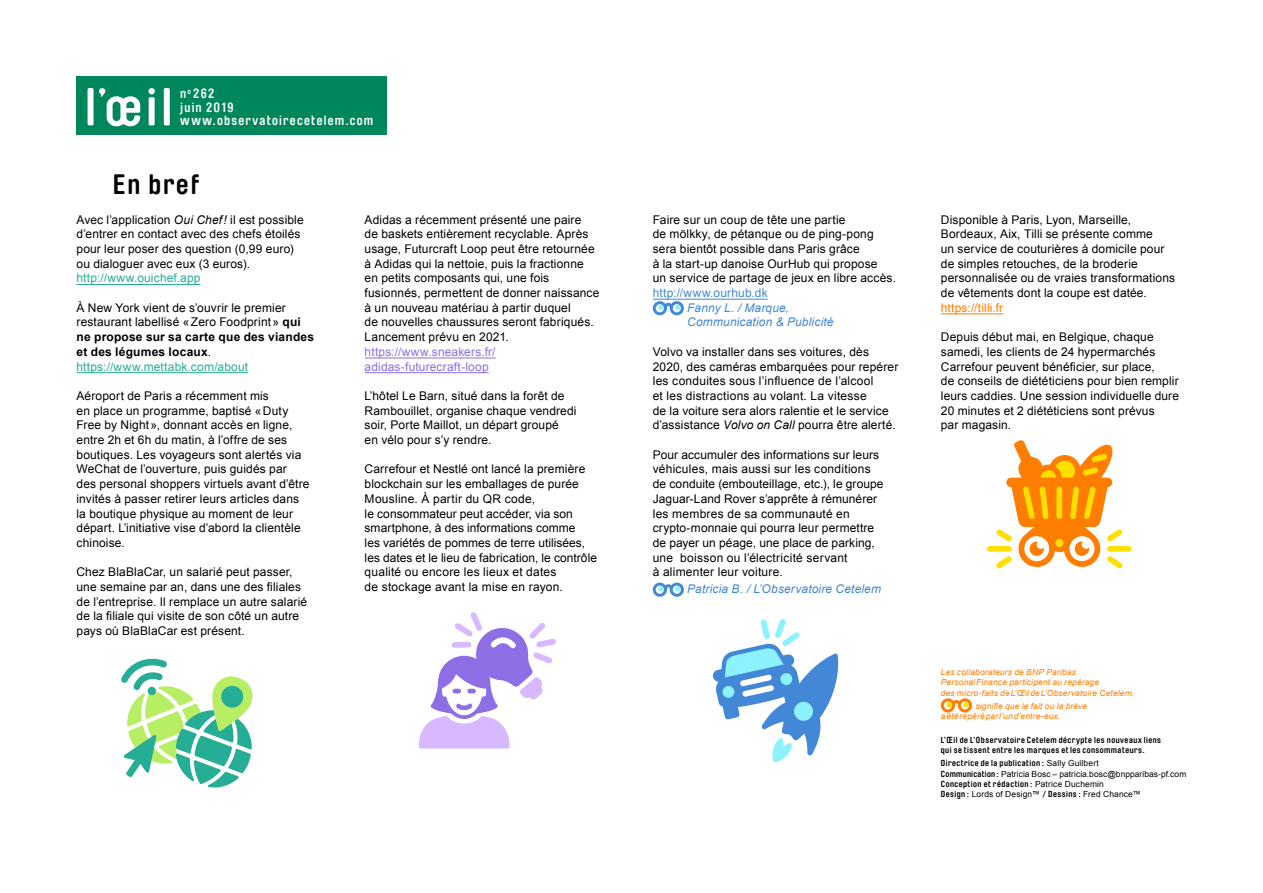
<style>
.page{position:relative;width:1263px;height:893px;background:#fff}
.page>*{position:absolute;margin:0;border:0;box-sizing:border-box;transform-origin:0 0}
.t1{font:700 27.75px "Brauer Neue";letter-spacing:.075em;color:#000}
.t2{font:700 13.2px/13.5px "Brauer Neue";letter-spacing:.09em;color:#fff}
.t3{font:12px/14.7px "Arial";letter-spacing:.01em;color:#000}
.t4{font:italic 12px/14.7px "Arial";letter-spacing:.01em;color:#4388d6}
.t5{font:12px/14.7px "Arial";letter-spacing:.01em;color:#8d6ee5}
.t6{font:12px "Arial";letter-spacing:.01em;color:#25ad95}
.t7{font:12px "Arial";letter-spacing:.01em;color:#4388d6}
.t8{font:12px "Arial";letter-spacing:.01em;color:#ff7d00}
.t9{font:700 8.7px/10.2px "Brauer Neue";letter-spacing:.05em;color:#000}
.t10{font:italic 8.4px/10.2px "Arial";letter-spacing:.02em;color:#ff7d00}
.t11{font:8.4px "Arial";letter-spacing:.01em;color:#000}
.s1{font-style:italic}
.s2{font-weight:700}
.s3{color:#25ad95}
.s4{font-family:"Arial";font-weight:400;font-size:8.4px}
.s5{font-family:"Brauer Neue";font-weight:700;font-size:8.7px}
</style>
<div class="page">
<hr style="left:77px;top:284px;width:124px;height:1px;background:#25ad95">
<hr style="left:77px;top:372px;width:171px;height:1px;background:#25ad95">
<hr style="left:365px;top:358px;width:131px;height:1px;background:#8d6ee5">
<hr style="left:365px;top:372px;width:124px;height:1px;background:#8d6ee5">
<hr style="left:653px;top:299px;width:115px;height:1px;background:#4388d6">
<div style="left:653px;top:301px;width:14px;height:14px;border:3px solid #4388d6;border-radius:50%"></div>
<div style="left:670px;top:301px;width:14px;height:14px;border:3px solid #4388d6;border-radius:50%"></div>
<svg style="left:658px;top:301px;width:23px;height:9px"></svg>
<div style="left:653px;top:583px;width:14px;height:14px;border:3px solid #4388d6;border-radius:50%"></div>
<div style="left:670px;top:583px;width:14px;height:14px;border:3px solid #4388d6;border-radius:50%"></div>
<svg style="left:658px;top:583px;width:23px;height:9px"></svg>
<hr style="left:941px;top:313px;width:62px;height:1px;background:#ff7d00">
<div style="left:77px;top:77px;width:310px;height:58px;background:#00865c"></div>
<svg style="left:88px;top:88px;width:82px;height:38px"></svg>
<div style="left:941px;top:698px;width:14px;height:14px;border:3px solid #ff7d00;border-radius:50%"></div>
<div style="left:958px;top:698px;width:14px;height:14px;border:3px solid #ff7d00;border-radius:50%"></div>
<svg style="left:946px;top:698px;width:23px;height:9px"></svg>
<svg style="left:712px;top:619px;width:127px;height:144px"></svg>
<div style="left:794px;top:701px;width:19px;height:20px;background:#8df2ff;border-radius:50%"></div>
<svg style="left:419px;top:612px;width:137px;height:136px"></svg>
<svg style="left:121px;top:658px;width:132px;height:130px"></svg>
<div style="left:1110px;top:546px;width:19px;height:6px;background:#ffdf00"></div>
<svg style="left:991px;top:440px;width:136px;height:129px"></svg>
<p class="t2" style="left:180px;top:87px;width:195px">n<sup>o</sup> 262<br>juin 2019 www.observatoirecetelem.com</p>
<h1 class="t1" style="left:113px;top:169px;width:88px">En bref</h1>
<p class="t3" style="left:77px;top:212px;width:229px">Avec l’application <span class="s1">Oui Chef!</span> il est possible d’entrer en contact avec des chefs étoilés pour leur poser des question (0,99 euro) ou dialoguer avec eux (3 euros).</p>
<p class="t6" style="left:77px;top:270px;width:125px">http://www.ouichef.app</p>
<p class="t3" style="left:77px;top:300px;width:239px">À New York vient de s’ouvrir le premier restaurant labellisé «Zero Foodprint» <span class="s2">qui ne propose sur sa carte que des viandes et des légumes locaux</span>. <span class="s3">https://www.mettabk.com/about</span></p>
<p class="t3" style="left:77px;top:388px;width:234px">Aéroport de Paris a récemment mis<br>en place un programme, baptisé «Duty Free by Night», donnant accès en ligne, entre 2h et 6h du matin, à l’offre de ses boutiques. Les voyageurs sont alertés via WeChat de l’ouverture, puis guidés par<br>des personal shoppers virtuels avant d’être invités à passer retirer leurs articles dans la boutique physique au moment de leur départ. L’initiative vise d’abord la clientèle chinoise.</p>
<p class="t3" style="left:77px;top:565px;width:232px">Chez BlaBlaCar, un salarié peut passer, une semaine par an, dans une des filiales de l’entreprise. Il remplace un autre salarié de la filiale qui visite de son côté un autre pays où BlaBlaCar est présent.</p>
<p class="t3" style="left:365px;top:212px;width:236px">Adidas a récemment présenté une paire<br>de baskets entièrement recyclable. Après usage, Futurcraft Loop peut être retournée à Adidas qui la nettoie, puis la fractionne en petits composants qui, une fois fusionnés, permettent de donner naissance à un nouveau matériau à partir duquel<br>de nouvelles chaussures seront fabriqués.<br>Lancement prévu en 2021.</p>
<p class="t5" style="left:365px;top:344px;width:132px">https://www.sneakers.fr/ adidas-futurecraft-loop</p>
<p class="t3" style="left:365px;top:388px;width:213px">L’hôtel Le Barn, situé dans la forêt de Rambouillet, organise chaque vendredi soir, Porte Maillot, un départ groupé<br>en vélo pour s’y rendre.</p>
<p class="t3" style="left:365px;top:462px;width:234px">Carrefour et Nestlé ont lancé la première blockchain sur les emballages de purée Mousline. À partir du QR code,<br>le consommateur peut accéder, via son smartphone, à des informations comme<br>les variétés de pommes de terre utilisées, les dates et le lieu de fabrication, le contrôle qualité ou encore les lieux et dates<br>de stockage avant la mise en rayon.</p>
<p class="t3" style="left:653px;top:212px;width:245px">Faire sur un coup de tête une partie<br>de mölkky, de pétanque ou de ping-pong sera bientôt possible dans Paris grâce<br>à la start-up danoise OurHub qui propose<br>un service de partage de jeux en libre accès.</p>
<p class="t7" style="left:653px;top:285px;width:116px">http://www.ourhub.dk</p>
<p class="t4" style="left:687px;top:300px;width:148px">Fanny L. / Marque,<br>Communication &amp; Publicité</p>
<p class="t3" style="left:653px;top:344px;width:247px">Volvo va installer dans ses voitures, dès 2020, des caméras embarquées pour repérer les conduites sous l’influence de l’alcool<br>et les distractions au volant. La vitesse<br>de la voiture sera alors ralentie et le service d’assistance <span class="s1">Volvo on Call</span> pourra être alerté.</p>
<p class="t3" style="left:653px;top:447px;width:232px">Pour accumuler des informations sur leurs véhicules, mais aussi sur les conditions de conduite (embouteillage, etc.), le groupe Jaguar-Land Rover s’apprête à rémunérer les membres de sa communauté en crypto‑monnaie qui pourra leur permettre de payer un péage, une place de parking, une boisson ou l’électricité servant<br>à alimenter leur voiture.</p>
<p class="t4" style="left:687px;top:582px;width:195px">Patricia B. / L’Observatoire Cetelem</p>
<p class="t3" style="left:941px;top:212px;width:236px">Disponible à Paris, Lyon, Marseille, Bordeaux, Aix, Tilli se présente comme<br>un service de couturières à domicile pour de simples retouches, de la broderie personnalisée ou de vraies transformations de vêtements dont la coupe est datée.</p>
<p class="t8" style="left:941px;top:300px;width:64px">https://tilli.fr</p>
<p class="t3" style="left:941px;top:330px;width:240px">Depuis début mai, en Belgique, chaque samedi, les clients de 24 hypermarchés Carrefour peuvent bénéficier, sur place,<br>de conseils de diététiciens pour bien remplir leurs caddies. Une session individuelle dure 20 minutes et 2 diététiciens sont prévus<br>par magasin.</p>
<p class="t10" style="left:941px;top:667px;width:195px">Les collaborateurs de BNP Paribas<br>PersonalFinance participent au repérage<br>des micro-faits deL’ŒildeL’Observatoire Cetelem.</p>
<p class="t10" style="left:941px;top:701px;width:148px;text-indent:34px">signifie que le fait ou la brève aétérepéréparl’und’entre-eux.</p>
<p class="t9" style="left:941px;top:735px;width:222px">L’Œil de L’Observatoire Cetelem décrypte les nouveaux liens qui se tissent entre les marques et les consommateurs.</p>
<p class="t9" style="left:941px;top:758px;width:160px">Directrice de la publication : <span class="s4">Sally Guilbert</span></p>
<p class="t11" style="left:941px;top:768px;width:247px"><span class="s5">Communication :</span> Patricia Bosc – patricia.bosc@bnpparibas-pf.com</p>
<p class="t9" style="left:941px;top:779px;width:165px">Conception et rédaction : <span class="s4">Patrice Duchemin</span></p>
<p class="t11" style="left:941px;top:788px;width:202px"><span class="s5">Design :</span> Lords of Design™ <span class="s5">/ Dessins :</span> Fred Chance™</p>
</div>
